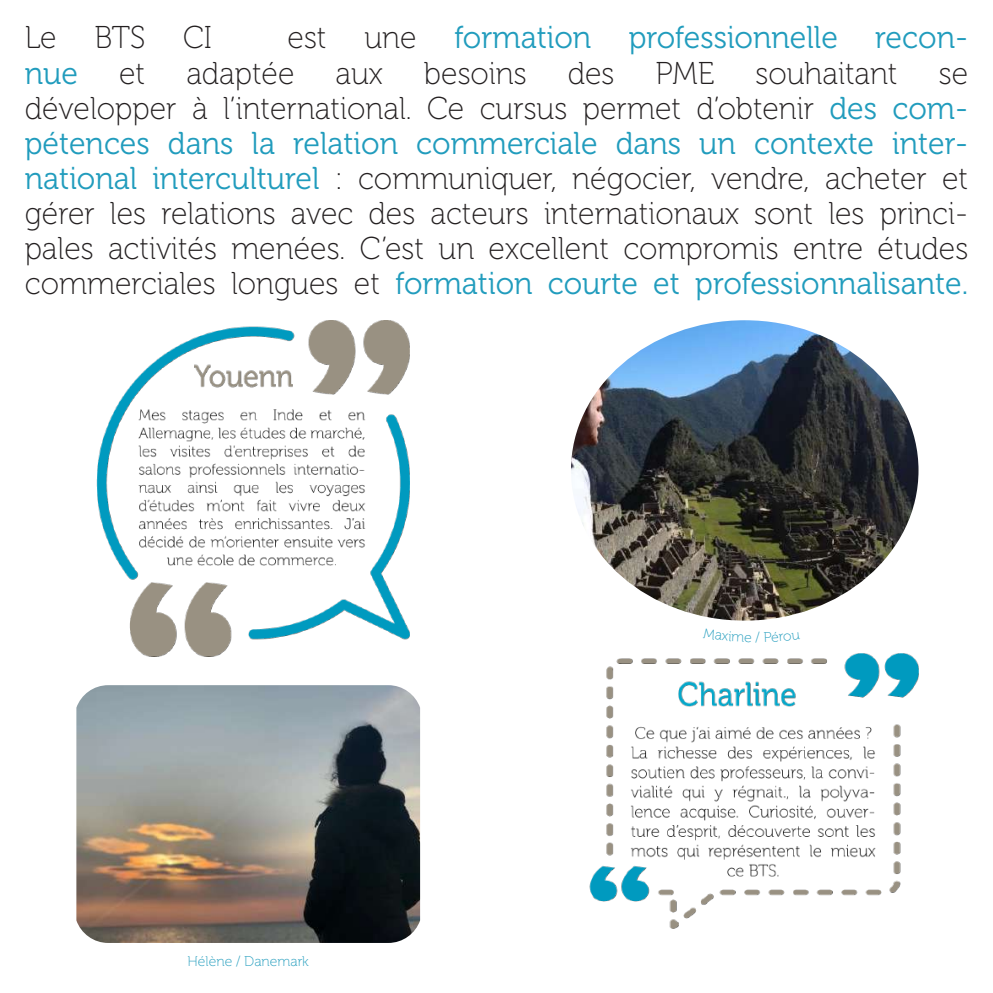
<style>
.page{position:relative;width:993px;height:993px;background:#fff}
.page>*{position:absolute;margin:0;border:0;box-sizing:border-box;transform-origin:0 0}
.t1{font:31.5px/35px "Museo 100";color:#231f20;text-align:right;scale:.96 1}
.t2{font:31.5px "Museo 300";color:#219cbd;scale:.96 1}
.t3{font:14px "Museo 100";color:#219cbd}
.s1{font-family:"Museo 100";color:#231f20}
.s2{font-family:"Museo 300";color:#219cbd}
</style>
<div class="page">
<img style="left:96px;top:320px;width:313px;height:337px">
<img style="left:589px;top:653px;width:329px;height:276px">
<img style="left:571px;top:320px;width:347px;height:300px">
<img style="left:76px;top:685px;width:344px;height:257px">
<p class="t1" style="left:25px;top:21px;width:196px">Le BTS CI</p>
<p class="t2" style="left:287px;top:21px;width:710px"><span class="s1">est une</span> formation professionnelle recon-</p>
<p class="t2" style="left:25px;top:56px;width:57px">nue</p>
<p class="t1" style="left:119px;top:56px;width:29px">et</p>
<p class="t1" style="left:186px;top:56px;width:114px">adaptée</p>
<p class="t1" style="left:335px;top:56px;width:51px">aux</p>
<p class="t1" style="left:424px;top:56px;width:108px">besoins</p>
<p class="t1" style="left:567px;top:56px;width:50px">des</p>
<p class="t1" style="left:655px;top:56px;width:63px">PME</p>
<p class="t1" style="left:755px;top:56px;width:149px">souhaitant</p>
<p class="t1" style="left:25px;top:56px;width:983px">se<br>développer à l’international. Ce cursus permet d’obtenir <span class="s2">des com-</span></p>
<p class="t2" style="left:25px;top:126px;width:983px">pétences dans la relation commerciale dans un contexte inter-</p>
<p class="t1" style="left:25px;top:161px;width:983px;text-align:justify"><span class="s2">national interculturel</span> : communiquer, négocier, vendre, acheter et gérer les relations avec des acteurs internationaux sont les princi&shy;pales activités menées. C’est un excellent compromis entre études</p>
<p class="t2" style="left:25px;top:266px;width:983px"><span class="s1">commerciales longues et</span> formation courte et professionnalisante.</p>
<p class="t3" style="left:187px;top:953px;width:123px">Hélène / Danemark</p>
<p class="t3" style="left:755px;top:629px;width:6px">/</p>
</div>
